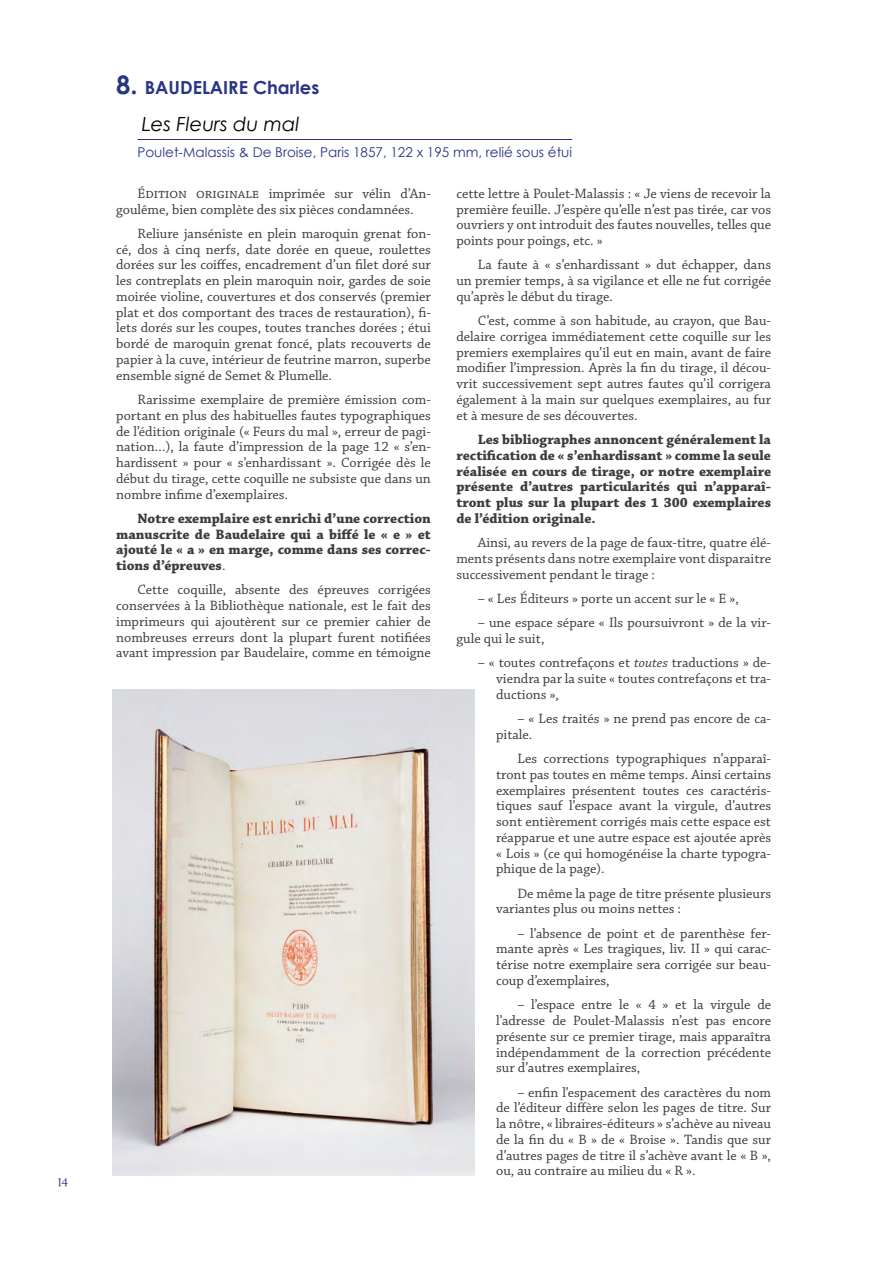
<style>
.page{position:relative;width:893px;height:1263px;background:#fff}
.page>*{position:absolute;margin:0;border:0;box-sizing:border-box;transform-origin:0 0}
.t1{font:italic 19.5px "Century Gothic";color:#000}
.t2{font:700 18px "Century Gothic";color:#283583}
.t3{font:14.25px/15.8px "Chaparral Pro";color:#3c3c3b;text-align:justify}
.t4{font:700 14.25px/15.8px "Chaparral Pro";color:#3c3c3b;text-align:justify}
.t5{font:14.25px/15.8px "Chaparral Pro";letter-spacing:.03em;color:#3c3c3b}
.t6{font:13.5px "Century Gothic";color:#283583}
.t7{font:13.5px "Optimus Princeps";color:#283583}
.s1{font-size:25.5px}
.s2{font-weight:400}
.s3{font-style:italic}
</style>
<div class="page">
<hr style="left:137px;top:139px;width:435px;height:1px;background:#283583">
<img style="left:113px;top:689px;width:362px;height:487px">
<p class="t7" style="left:57px;top:1176px;width:12px">14</p>
<p class="t2" style="left:116px;top:74px;width:205px"><span class="s1">8.</span> BAUDELAIRE Charles</p>
<h1 class="t1" style="left:142px;top:111px;width:159px">Les Fleurs du mal</h1>
<p class="t6" style="left:137px;top:142px;width:436px">Poulet-Malassis &amp; De Broise, Paris 1857, 122 x 195 mm, relié sous étui</p>
<p class="t3" style="left:116px;top:186px;width:316px;text-indent:21px">Édition originale imprimée sur vélin d’An&shy;goulême, bien complète des six pièces condamnées.</p>
<p class="t3" style="left:116px;top:226px;width:316px;text-indent:21px">Reliure janséniste en plein maroquin grenat fon&shy;cé, dos à cinq nerfs, date dorée en queue, roulettes dorées sur les coiffes, encadrement d’un filet doré sur les contreplats en plein maroquin noir, gardes de soie moirée violine, couvertures et dos conservés (premier plat et dos comportant des traces de restauration), fi&shy;lets dorés sur les coupes, toutes tranches dorées ; étui bordé de maroquin grenat foncé, plats recouverts de papier à la cuve, intérieur de feutrine marron, superbe ensemble signé de Semet &amp; Plumelle.</p>
<p class="t3" style="left:116px;top:392px;width:316px;text-indent:21px">Rarissime exemplaire de première émission com&shy;portant en plus des habituelles fautes typographiques de l’édition originale (« Feurs du mal », erreur de pagi&shy;nation…), la faute d’impression de la page 12 « s’en&shy;hardissent » pour « s’enhardissant ». Corrigée dès le début du tirage, cette coquille ne subsiste que dans un nombre infime d’exemplaires.</p>
<p class="t4" style="left:116px;top:511px;width:316px;text-indent:21px">Notre exemplaire est enrichi d’une correction manuscrite de Baudelaire qui a biffé le « e » et ajouté le « a » en marge, comme dans ses correc&shy;tions d’épreuves<span class="s2">.</span></p>
<p class="t3" style="left:116px;top:583px;width:316px;text-indent:21px">Cette coquille, absente des épreuves corrigées conservées à la Bibliothèque nationale, est le fait des imprimeurs qui ajoutèrent sur ce premier cahier de nombreuses erreurs dont la plupart furent notifiées avant impression par Baudelaire, comme en témoigne</p>
<p class="t3" style="left:456px;top:186px;width:316px">cette lettre à Poulet-Malassis : « Je viens de recevoir la première feuille. J’espère qu’elle n’est pas tirée, car vos ouvriers y ont introduit des fautes nouvelles, telles que points pour poings, etc. »</p>
<p class="t3" style="left:456px;top:258px;width:316px;text-indent:21px">La faute à « s’enhardissant » dut échapper, dans un premier temps, à sa vigilance et elle ne fut corrigée qu’après le début du tirage.</p>
<p class="t3" style="left:456px;top:313px;width:316px;text-indent:21px">C’est, comme à son habitude, au crayon, que Bau&shy;delaire corrigea immédiatement cette coquille sur les premiers exemplaires qu’il eut en main, avant de faire modifier l’impression. Après la fin du tirage, il décou&shy;vrit successivement sept autres fautes qu’il corrigera également à la main sur quelques exemplaires, au fur et à mesure de ses découvertes.</p>
<p class="t4" style="left:456px;top:432px;width:316px;text-indent:21px">Les bibliographes annoncent généralement la rectification de « s’enhardissant » comme la seule réalisée en cours de tirage, or notre exemplaire présente d’autres particularités qui n’apparaî&shy;tront plus sur la plupart des 1 300 exemplaires de l’édition originale.</p>
<p class="t3" style="left:456px;top:535px;width:316px;text-indent:21px">Ainsi, au revers de la page de faux-titre, quatre élé&shy;ments présents dans notre exemplaire vont disparaitre successivement pendant le tirage :</p>
<p class="t3" style="left:478px;top:591px;width:263px">– « Les Éditeurs » porte un accent sur le « E »,</p>
<p class="t3" style="left:456px;top:615px;width:316px;text-indent:21px">– une espace sépare « Ils poursuivront » de la vir&shy;gule qui le suit,</p>
<p class="t3" style="left:496px;top:655px;width:276px;text-indent:-18px">– « toutes contrefaçons et <span class="s3">toutes</span> traductions » de&shy;viendra par la suite « toutes contrefaçons et tra&shy;ductions »,</p>
<p class="t3" style="left:496px;top:711px;width:276px;text-indent:21px">– « Les <span class="s3">t</span>raités » ne prend pas encore de ca&shy;pitale.</p>
<p class="t3" style="left:496px;top:751px;width:276px;text-indent:21px">Les corrections typographiques n’apparaî&shy;tront pas toutes en même temps. Ainsi certains exemplaires présentent toutes ces caractéris&shy;tiques sauf l’espace avant la virgule, d’autres sont entièrement corrigés mais cette espace est réapparue et une autre espace est ajoutée après « Lois » (ce qui homogénéise la charte typogra&shy;phique de la page).</p>
<p class="t5" style="left:496px;top:886px;width:276px;text-indent:21px">De même la page de titre présente plusieurs variantes plus ou moins nettes :</p>
<p class="t3" style="left:496px;top:926px;width:276px;text-indent:21px">– l’absence de point et de parenthèse fer&shy;mante après « Les tragiques, liv. II » qui carac&shy;térise notre exemplaire sera corrigée sur beau&shy;coup d’exemplaires,</p>
<p class="t3" style="left:496px;top:997px;width:276px;text-indent:21px">– l’espace entre le « 4 » et la virgule de l’adresse de Poulet-Malassis n’est pas encore présente sur ce premier tirage, mais apparaîtra indépendamment de la correction précédente sur d’autres exemplaires,</p>
<p class="t3" style="left:496px;top:1085px;width:276px;text-indent:21px">– enfin l’espacement des caractères du nom de l’éditeur diffère selon les pages de titre. Sur la nôtre, « libraires-éditeurs » s’achève au niveau de la fin du « B » de « Broise ». Tandis que sur d’autres pages de titre il s’achève avant le « B », ou, au contraire au milieu du « R ».</p>
</div>
